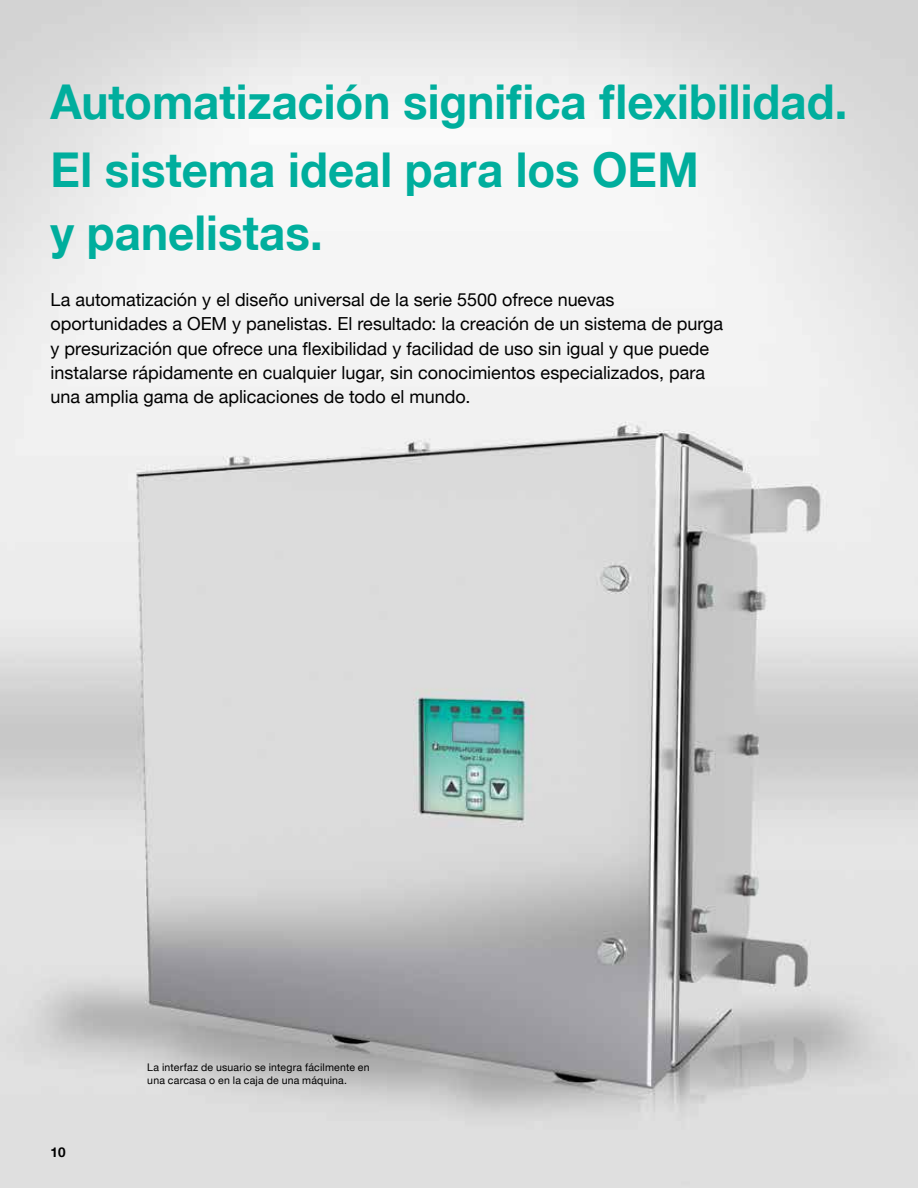
<style>
.page{position:relative;width:918px;height:1188px;background:#fff}
.page>*{position:absolute;margin:0;border:0;box-sizing:border-box;transform-origin:0 0}
.t1{font:700 48px/67.9px "Helvetica Neue LT";color:#00ae9d;scale:.95 1}
.t2{font:18px/24.3px "Helvetica Neue LT";color:#000}
.t3{font:700 13.5px "Helvetica Neue LT";color:#000}
.t4{font:10.5px/13.6px "Helvetica Neue LT";letter-spacing:.02em;color:#000}
</style>
<div class="page">
<img style="left:0;top:0;width:918px;height:1188px">
<h1 class="t1" style="left:51px;top:67px;width:840px">Automatización significa flexibilidad.<br>El sistema ideal para los OEM</h1>
<h1 class="t1" style="left:51px;top:197px;width:288px">y panelistas.</h1>
<p class="t2" style="left:51px;top:287px;width:674px">La automatización y el diseño universal de la serie 5500 ofrece nuevas oportunidades a OEM y panelistas. El resultado: la creación de un sistema de purga y presurización que ofrece una flexibilidad y facilidad de uso sin igual y que puede instalarse rápidamente en cualquier lugar, sin conocimientos especializados, para una amplia gama de aplicaciones de todo el mundo.</p>
<p class="t3" style="left:51px;top:1143px;width:17px">10</p>
<p class="t4" style="left:147px;top:1060px;width:224px">La interfaz de usuario se integra fácilmente en una carcasa o en la caja de una máquina.</p>
</div>
